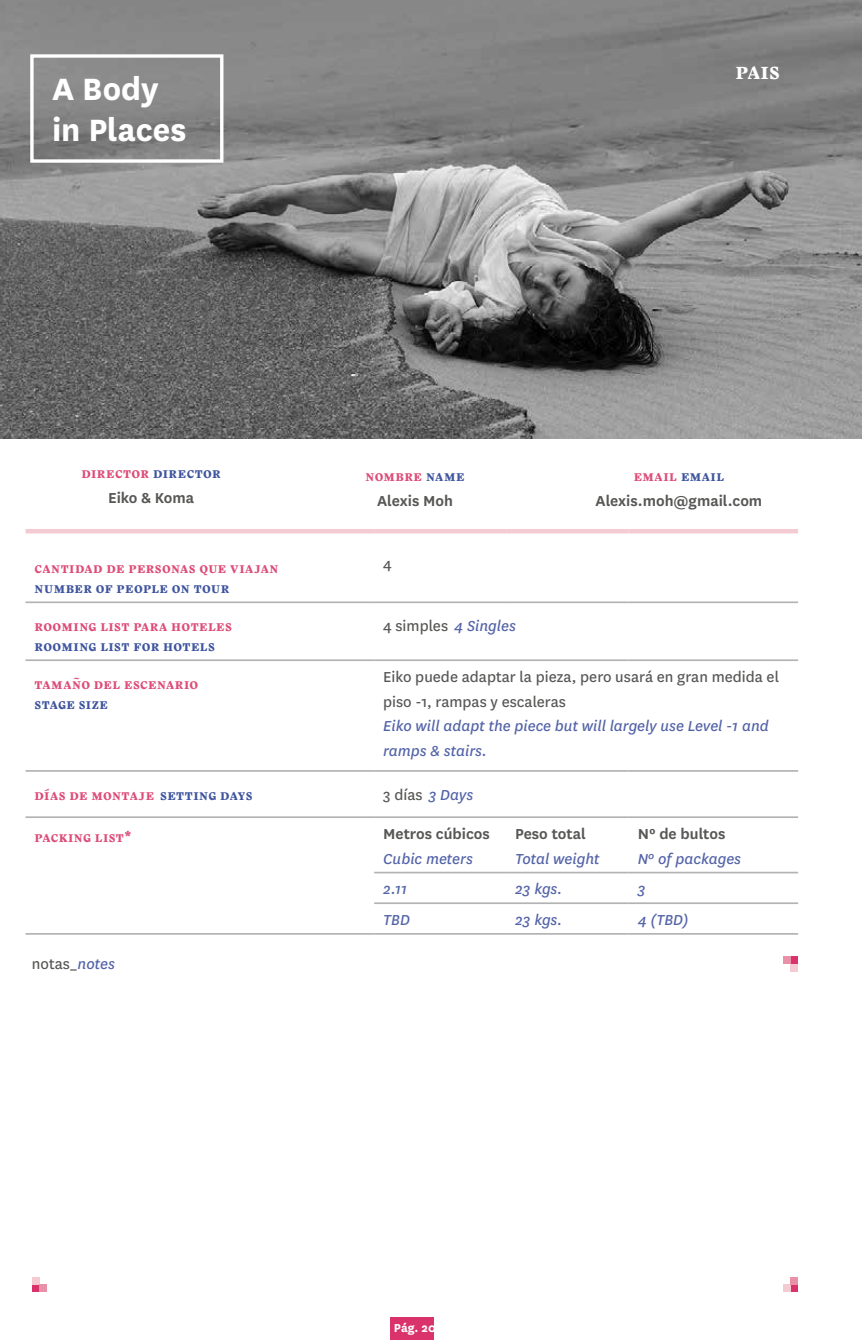
<style>
.page{position:relative;width:862px;height:1340px;background:#fff}
.page>*{position:absolute;margin:0;border:0;box-sizing:border-box;transform-origin:0 0}
.t1{font:700 36px/41.4px "National";color:#fff}
.t2{font:700 24.75px "Stanley";color:#fff}
.t3{font:italic 16.88px/24.8px "National";color:#5363a8}
.t4{font:16.88px/24.8px "National";color:#575756}
.t5{font:600 16.88px "National";color:#575756}
.t6{font:700 15.75px "Stanley";letter-spacing:.025em;color:#dd4c78}
.t7{font:700 15.75px "Stanley";letter-spacing:.025em;color:#3e549e}
.t8{font:700 13.5px "National";color:#fff}
.s1{color:#3e549e}
.s2{font-style:italic;color:#5363a8}
</style>
<div class="page">
<div style="left:390px;top:1316px;width:43px;height:23px;background:#da326b"></div>
<img style="left:0;top:0;width:861px;height:439px">
<div style="left:30px;top:54px;width:193px;height:109px;border:3px solid #fff"></div>
<hr style="left:26px;top:601px;width:348px;height:2px;background:#b3b3b3">
<hr style="left:374px;top:601px;width:132px;height:2px;background:#b3b3b3">
<hr style="left:506px;top:601px;width:122px;height:2px;background:#b3b3b3">
<hr style="left:628px;top:601px;width:169px;height:2px;background:#b3b3b3">
<hr style="left:26px;top:659px;width:348px;height:2px;background:#b3b3b3">
<hr style="left:374px;top:659px;width:132px;height:2px;background:#b3b3b3">
<hr style="left:506px;top:659px;width:122px;height:2px;background:#b3b3b3">
<hr style="left:628px;top:659px;width:169px;height:2px;background:#b3b3b3">
<hr style="left:26px;top:770px;width:348px;height:1px;background:#b3b3b3">
<hr style="left:374px;top:770px;width:132px;height:1px;background:#b3b3b3">
<hr style="left:506px;top:770px;width:122px;height:1px;background:#b3b3b3">
<hr style="left:628px;top:770px;width:169px;height:1px;background:#b3b3b3">
<hr style="left:26px;top:933px;width:348px;height:1px;background:#b3b3b3">
<hr style="left:374px;top:871px;width:132px;height:2px;background:#b3b3b3">
<hr style="left:506px;top:871px;width:122px;height:2px;background:#b3b3b3">
<hr style="left:628px;top:871px;width:169px;height:2px;background:#b3b3b3">
<hr style="left:374px;top:902px;width:132px;height:2px;background:#b3b3b3">
<hr style="left:506px;top:902px;width:122px;height:2px;background:#b3b3b3">
<hr style="left:628px;top:902px;width:169px;height:2px;background:#b3b3b3">
<hr style="left:26px;top:529px;width:348px;height:4px;background:#f4cbd3">
<hr style="left:374px;top:529px;width:132px;height:4px;background:#f4cbd3">
<hr style="left:506px;top:529px;width:122px;height:4px;background:#f4cbd3">
<hr style="left:628px;top:529px;width:169px;height:4px;background:#f4cbd3">
<hr style="left:26px;top:816px;width:348px;height:2px;background:#b3b3b3">
<hr style="left:374px;top:816px;width:132px;height:2px;background:#b3b3b3">
<hr style="left:506px;top:816px;width:122px;height:2px;background:#b3b3b3">
<hr style="left:628px;top:816px;width:169px;height:2px;background:#b3b3b3">
<hr style="left:374px;top:933px;width:132px;height:1px;background:#b3b3b3">
<hr style="left:506px;top:933px;width:122px;height:1px;background:#b3b3b3">
<hr style="left:628px;top:933px;width:169px;height:1px;background:#b3b3b3">
<div style="left:790px;top:956px;width:7px;height:8px;background:#da326b"></div>
<div style="left:790px;top:964px;width:7px;height:7px;background:#f4cbd3"></div>
<div style="left:782px;top:956px;width:8px;height:8px;background:#e992a7"></div>
<svg style="left:789px;top:1284px;width:8px;height:8px"></svg>
<div style="left:32px;top:1284px;width:7px;height:8px;background:#da326b"></div>
<div style="left:782px;top:1284px;width:7px;height:8px;background:#f4cbd3"></div>
<div style="left:32px;top:1276px;width:7px;height:8px;background:#f4cbd3"></div>
<div style="left:789px;top:1276px;width:8px;height:8px;background:#e992a7"></div>
<div style="left:39px;top:1284px;width:8px;height:8px;background:#e992a7"></div>
<h1 class="t1" style="left:52px;top:65px;width:136px">A Body in Places</h1>
<h2 class="t2" style="left:735px;top:53px;width:46px">pais</h2>
<p class="t6" style="left:81px;top:461px;width:141px">director <span class="s1">director</span></p>
<p class="t5" style="left:108px;top:485px;width:88px">Eiko &amp; Koma</p>
<p class="t6" style="left:365px;top:465px;width:100px">nombre <span class="s1">name</span></p>
<p class="t5" style="left:377px;top:489px;width:77px">Alexis Moh</p>
<p class="t6" style="left:633px;top:465px;width:92px">email <span class="s1">email</span></p>
<p class="t5" style="left:595px;top:489px;width:168px">Alexis.moh@gmail.com</p>
<p class="t6" style="left:35px;top:557px;width:245px">cantidad de personas que viajan</p>
<p class="t7" style="left:35px;top:577px;width:196px">number of people on tour</p>
<p class="t4" style="left:383px;top:551px;width:10px">4</p>
<p class="t6" style="left:35px;top:614px;width:199px">rooming list para hoteles</p>
<p class="t7" style="left:35px;top:635px;width:182px">rooming list for hotels</p>
<p class="t4" style="left:383px;top:612px;width:134px">4 simples <span class="s2">4 Singles</span></p>
<p class="t6" style="left:35px;top:672px;width:165px">tamaño del escenario</p>
<p class="t7" style="left:35px;top:693px;width:75px">stage size</p>
<p class="t4" style="left:383px;top:663px;width:397px">Eiko puede adaptar la pieza, pero usará en gran medida el piso -1, rampas y escaleras</p>
<p class="t3" style="left:383px;top:713px;width:387px">Eiko will adapt the piece but will largely use Level -1 and ramps &amp; stairs.</p>
<p class="t6" style="left:35px;top:783px;width:219px">días de montaje <span class="s1">setting days</span></p>
<p class="t4" style="left:383px;top:781px;width:92px">3 días <span class="s2">3 Days</span></p>
<p class="t6" style="left:35px;top:826px;width:98px">packing list*</p>
<p class="t5" style="left:383px;top:822px;width:108px">Metros cúbicos</p>
<p class="t3" style="left:383px;top:845px;width:91px">Cubic meters</p>
<p class="t5" style="left:515px;top:822px;width:72px">Peso total</p>
<p class="t3" style="left:515px;top:845px;width:86px">Total weight</p>
<p class="t5" style="left:637px;top:822px;width:89px">Nº de bultos</p>
<p class="t3" style="left:637px;top:845px;width:105px">Nº of packages</p>
<p class="t4" style="left:32px;top:950px;width:84px">notas_<span class="s2">notes</span></p>
<p class="t3" style="left:383px;top:876px;width:26px">2.11</p>
<p class="t3" style="left:515px;top:876px;width:49px">23 kgs.</p>
<p class="t3" style="left:637px;top:876px;width:9px">3</p>
<p class="t3" style="left:383px;top:906px;width:28px">TBD</p>
<p class="t3" style="left:515px;top:906px;width:49px">23 kgs.</p>
<p class="t3" style="left:637px;top:906px;width:52px">4 (TBD)</p>
<p class="t8" style="left:394px;top:1318px;width:43px">Pág. 20</p>
</div>
